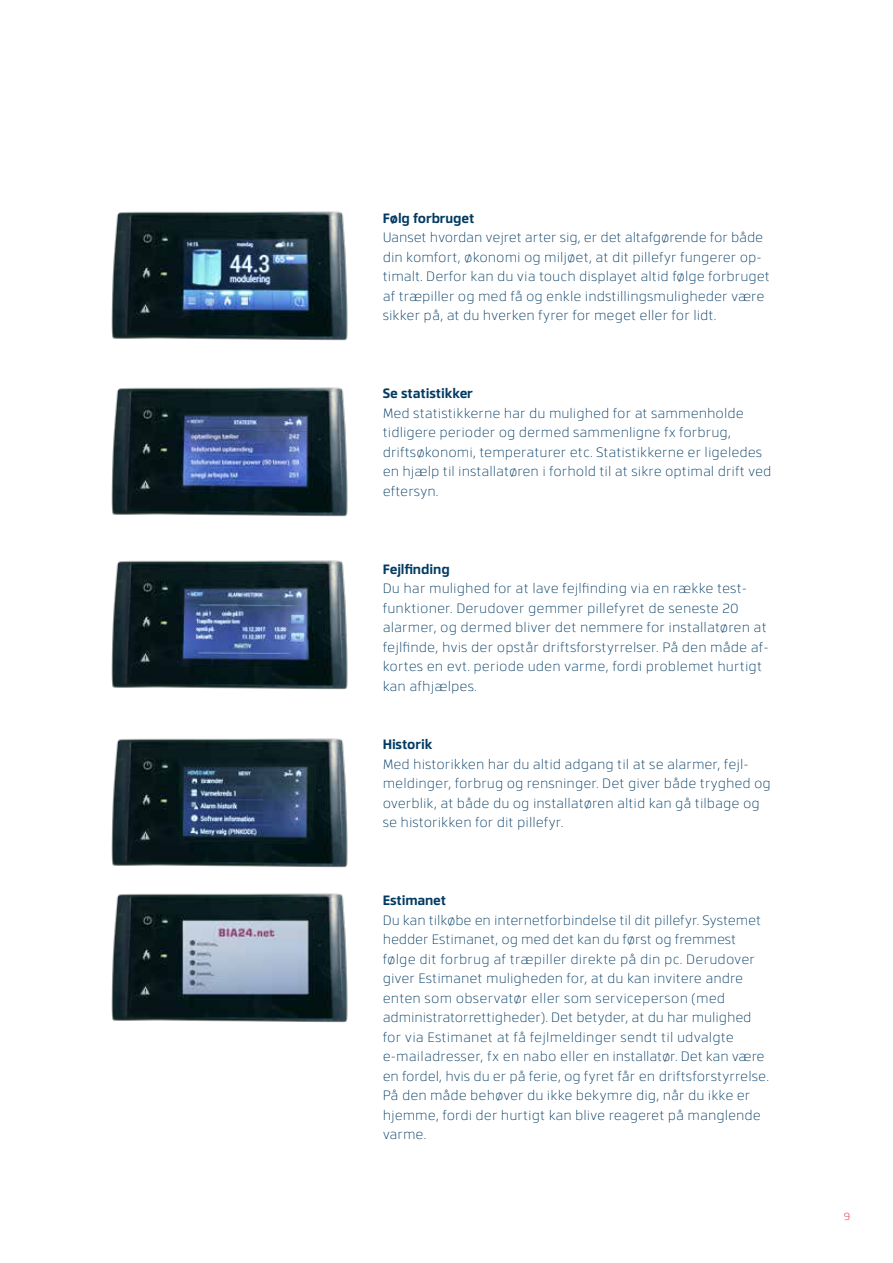
<style>
.page{position:relative;width:893px;height:1263px;background:#fff}
.page>*{position:absolute;margin:0;border:0;box-sizing:border-box;transform-origin:0 0}
.t1{font:300 13.5px/19.5px "Facto";color:#003a63}
.t2{font:700 13.5px "Facto";letter-spacing:-.01em;color:#003a63}
.t3{font:300 10.5px "Facto";color:#ee1b2d}
</style>
<div class="page">
<img style="left:111px;top:211px;width:237px;height:130px">
<img style="left:111px;top:387px;width:237px;height:130px">
<img style="left:111px;top:560px;width:237px;height:130px">
<img style="left:111px;top:738px;width:237px;height:130px">
<img style="left:111px;top:893px;width:237px;height:130px">
<p class="t2" style="left:383px;top:208px;width:93px">Følg forbruget</p>
<p class="t1" style="left:383px;top:227px;width:389px">Uanset hvordan vejret arter sig, er det altafgørende for både din komfort, økonomi og miljøet, at dit pillefyr fungerer op&shy;timalt. Derfor kan du via touch displayet altid følge forbruget af træpiller og med få og enkle indstillingsmuligheder være sikker på, at du hverken fyrer for meget eller for lidt.</p>
<p class="t2" style="left:383px;top:383px;width:92px">Se statistikker</p>
<p class="t1" style="left:383px;top:402px;width:390px">Med statistikkerne har du mulighed for at sammenholde tidligere perioder og dermed sammenligne fx forbrug, driftsøkonomi, temperaturer etc. Statistikkerne er ligeledes en hjælp til installatøren i forhold til at sikre optimal drift ved eftersyn.</p>
<p class="t2" style="left:383px;top:559px;width:69px">Fejlfinding</p>
<p class="t1" style="left:383px;top:578px;width:388px">Du har mulighed for at lave fejlfinding via en række test&shy;funktioner. Derudover gemmer pillefyret de seneste 20 alarmer, og dermed bliver det nemmere for installatøren at fejlfinde, hvis der opstår driftsforstyrrelser. På den måde af&shy;kortes en evt. periode uden varme, fordi problemet hurtigt kan afhjælpes.</p>
<p class="t2" style="left:383px;top:734px;width:51px">Historik</p>
<p class="t1" style="left:383px;top:753px;width:390px">Med historikken har du altid adgang til at se alarmer, fejl&shy;meldinger, forbrug og rensninger. Det giver både tryghed og overblik, at både du og installatøren altid kan gå tilbage og se historikken for dit pillefyr.</p>
<p class="t2" style="left:383px;top:890px;width:65px">Estimanet</p>
<p class="t1" style="left:383px;top:909px;width:388px">Du kan tilkøbe en internetforbindelse til dit pillefyr. Systemet hedder Estimanet, og med det kan du først og fremmest følge dit forbrug af træpiller direkte på din pc. Derudover giver Estimanet muligheden for, at du kan invitere andre enten som observatør eller som serviceperson (med administratorrettigheder). Det betyder, at du har mulighed for via Estimanet at få fejlmeldinger sendt til udvalgte e-mailadresser, fx en nabo eller en installatør. Det kan være en fordel, hvis du er på ferie, og fyret får en driftsforstyrrelse.<br>På den måde behøver du ikke bekymre dig, når du ikke er hjemme, fordi der hurtigt kan blive reageret på manglende varme.</p>
<p class="t3" style="left:844px;top:1209px;width:8px">9</p>
</div>
